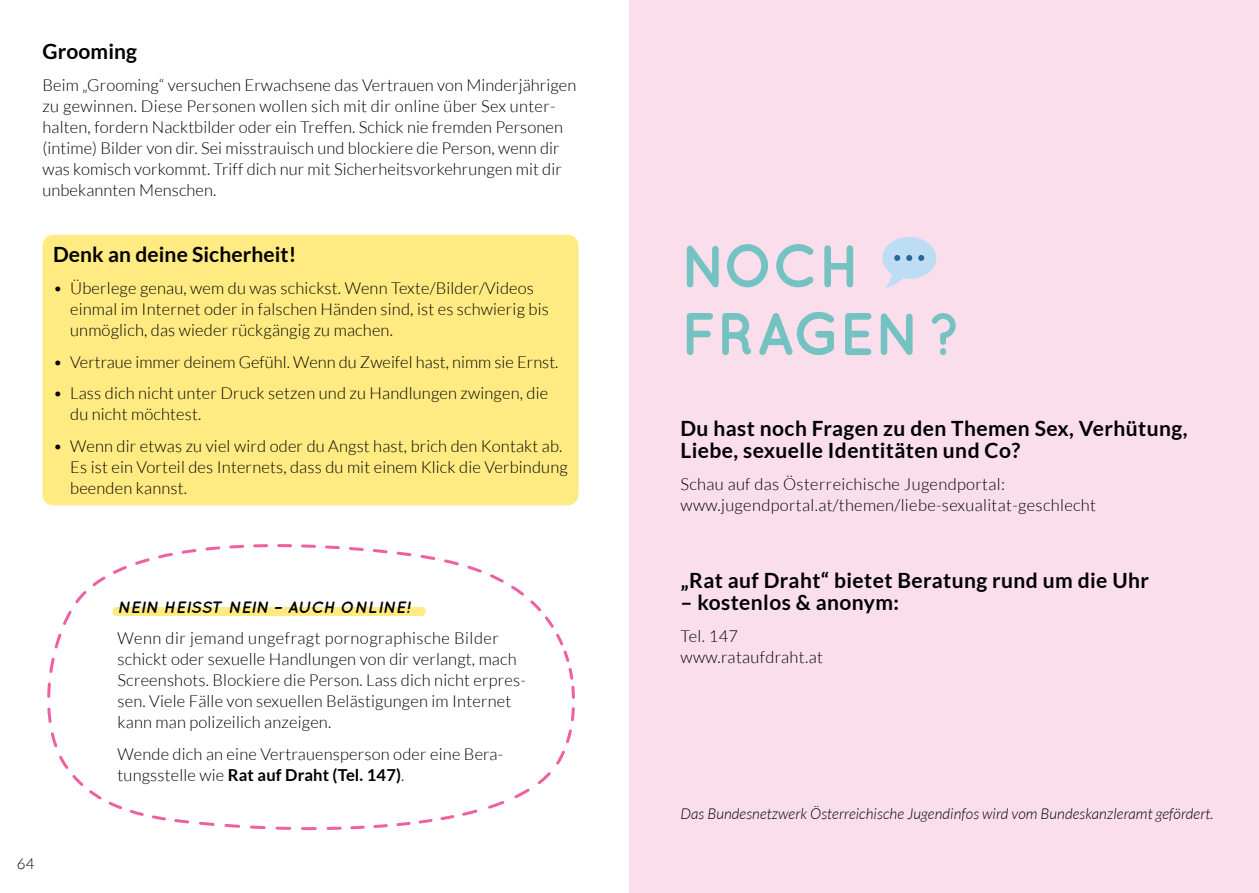
<style>
.page{position:relative;width:1259px;height:893px;background:#fff}
.page>*{position:absolute;margin:0;border:0;box-sizing:border-box;transform-origin:0 0}
.t1{font:700 60px/67.8px "Quicksand";letter-spacing:-.015em;color:#74c3c2}
.t2{font:700 21px/22.5px "Lato";letter-spacing:.02em;color:#000}
.t3{font:300 16.5px/21px "Lato";letter-spacing:.01em;color:#000}
.t4{font:italic 700 16.5px "Quicksand";color:#000}
.t5{font:italic 300 15px "Lato";letter-spacing:.005em;color:#000}
.t6{font:300 15px "Lato";color:#000}
.s1{font-weight:700}
</style>
<div class="page">
<div style="left:43px;top:235px;width:535px;height:270px;background:#ffeb81;border-radius:11px"></div>
<svg style="left:188px;top:544px;width:195px;height:6px"></svg>
<svg style="left:47px;top:639px;width:10px;height:109px"></svg>
<svg style="left:57px;top:550px;width:518px;height:281px"></svg>
<div style="left:629px;top:0;width:630px;height:893px;background:#fbdeeb"></div>
<svg style="left:882px;top:237px;width:54px;height:51px"></svg>
<p class="t2" style="left:43px;top:40px;width:96px">Grooming</p>
<p class="t3" style="left:43px;top:75px;width:535px">Beim „Grooming“ versuchen Erwachsene das Vertrauen von Minderjährigen zu gewinnen. Diese Personen wollen sich mit dir online über Sex unter&shy;halten, fordern Nacktbilder oder ein Treffen. Schick nie fremden Personen (intime) Bilder von dir. Sei misstrauisch und blockiere die Person, wenn dir was komisch vorkommt. Triff dich nur mit Sicherheitsvorkehrungen mit dir unbekannten Menschen.</p>
<p class="t2" style="left:53px;top:243px;width:245px">Denk an deine Sicherheit!</p>
<p class="t3" style="left:70px;top:278px;width:480px;text-indent:-17px">• Überlege genau, wem du was schickst. Wenn Texte/Bilder/Videos einmal im Internet oder in falschen Händen sind, ist es schwierig bis unmöglich, das wieder rückgängig zu machen.</p>
<p class="t3" style="left:53px;top:351px;width:507px">• Vertraue immer deinem Gefühl. Wenn du Zweifel hast, nimm sie Ernst.</p>
<p class="t3" style="left:70px;top:383px;width:479px;text-indent:-17px">• Lass dich nicht unter Druck setzen und zu Handlungen zwingen, die du nicht möchtest.</p>
<p class="t3" style="left:70px;top:436px;width:499px;text-indent:-17px">• Wenn dir etwas zu viel wird oder du Angst hast, brich den Kontakt ab.<br>Es ist ein Vorteil des Internets, dass du mit einem Klick die Verbindung beenden kannst.</p>
<p class="t6" style="left:17px;top:856px;width:19px">64</p>
<p class="t4" style="left:118px;top:597px;width:294px">NEIN HEISST NEIN – AUCH ONLINE!</p>
<p class="t3" style="left:118px;top:628px;width:410px">Wenn dir jemand ungefragt pornographische Bilder schickt oder sexuelle Handlungen von dir verlangt, mach Screenshots. Blockiere die Person. Lass dich nicht erpres&shy;sen. Viele Fälle von sexuellen Belästigungen im Internet kann man polizeilich anzeigen.</p>
<p class="t3" style="left:118px;top:743px;width:387px">Wende dich an eine Vertrauensperson oder eine Bera&shy;tungsstelle wie <span class="s1">Rat auf Draht (Tel. 147)</span>.</p>
<h1 class="t1" style="left:680px;top:231px;width:282px">NOCH<br>FRAGEN ?</h1>
<p class="t2" style="left:680px;top:417px;width:508px">Du hast noch Fragen zu den Themen Sex, Verhütung,<br>Liebe, sexuelle Identitäten und Co?</p>
<p class="t3" style="left:680px;top:474px;width:417px">Schau auf das Österreichische Jugendportal: www.jugendportal.at/themen/liebe-sexualitat-geschlecht</p>
<p class="t2" style="left:680px;top:568px;width:470px">„Rat auf Draht“ bietet Beratung rund um die Uhr</p>
<p class="t2" style="left:680px;top:591px;width:220px">– kostenlos &amp; anonym:</p>
<p class="t3" style="left:680px;top:625px;width:144px">Tel. 147 www.rataufdraht.at</p>
<p class="t5" style="left:680px;top:805px;width:534px">Das Bundesnetzwerk Österreichische Jugendinfos wird vom Bundeskanzleramt gefördert.</p>
</div>
